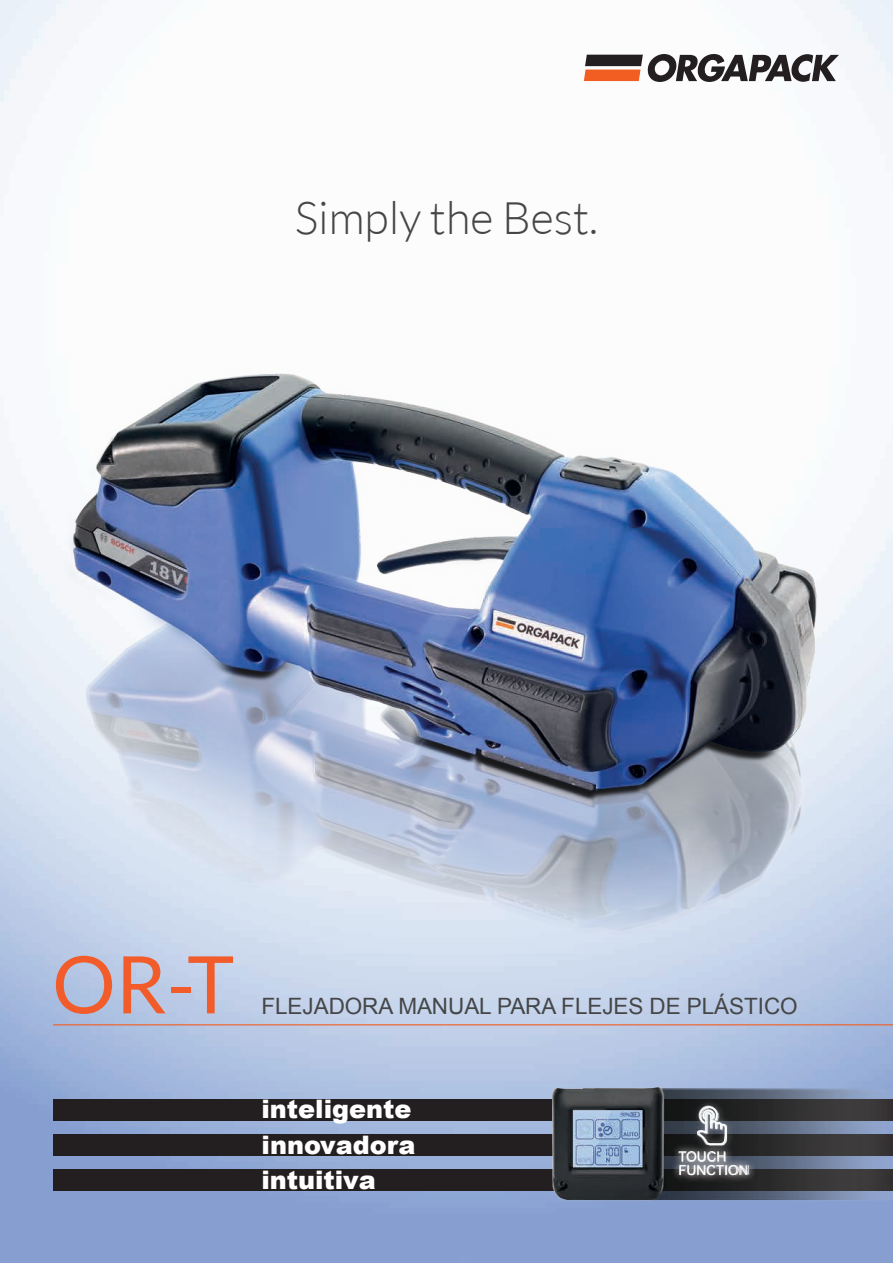
<style>
.page{position:relative;width:893px;height:1263px;background:#fff}
.page>*{position:absolute;margin:0;border:0;box-sizing:border-box;transform-origin:0 0}
.t1{font:79.5px "Lato";color:#f15c2a}
.t2{font:300 45px "Lato";color:#454647}
.t3{font:900 25.5px "Arial";color:#fff}
.t4{font:22.5px "Arial";letter-spacing:-.005em;color:#454647}
.t5{font:13.5px/13.5px "Arial";color:#fff}
</style>
<div class="page">
<img style="left:0;top:0;width:893px;height:1263px">
<div style="left:53px;top:1098px;width:840px;height:22px;background:#231f20"></div>
<div style="left:53px;top:1134px;width:840px;height:22px;background:#231f20"></div>
<div style="left:53px;top:1169px;width:840px;height:22px;background:#231f20"></div>
<svg style="left:584px;top:1089px;width:309px;height:110px"></svg>
<div style="left:670px;top:1142px;width:86px;height:42px;background:#fff;opacity:.75"></div>
<div style="left:697px;top:1106px;width:29px;height:39px;background:#fff;opacity:.75"></div>
<svg style="left:697px;top:1106px;width:29px;height:38px"></svg>
<svg style="left:584px;top:54px;width:255px;height:28px"></svg>
<hr style="left:53px;top:1024px;width:840px;height:1px;background:#f25e21">
<p class="t2" style="left:295px;top:194px;width:305px">Simply the Best.</p>
<p class="t1" style="left:52px;top:940px;width:183px">OR-T</p>
<p class="t4" style="left:261px;top:991px;width:538px">FLEJADORA MANUAL PARA FLEJES DE PLÁSTICO</p>
<p class="t3" style="left:261px;top:1091px;width:151px">inteligente</p>
<p class="t3" style="left:261px;top:1126px;width:156px">innovadora</p>
<p class="t3" style="left:261px;top:1161px;width:116px">intuitiva</p>
<p class="t5" style="left:678px;top:1150px;width:71px">TOUCH<br>FUNCTION</p>
</div>
